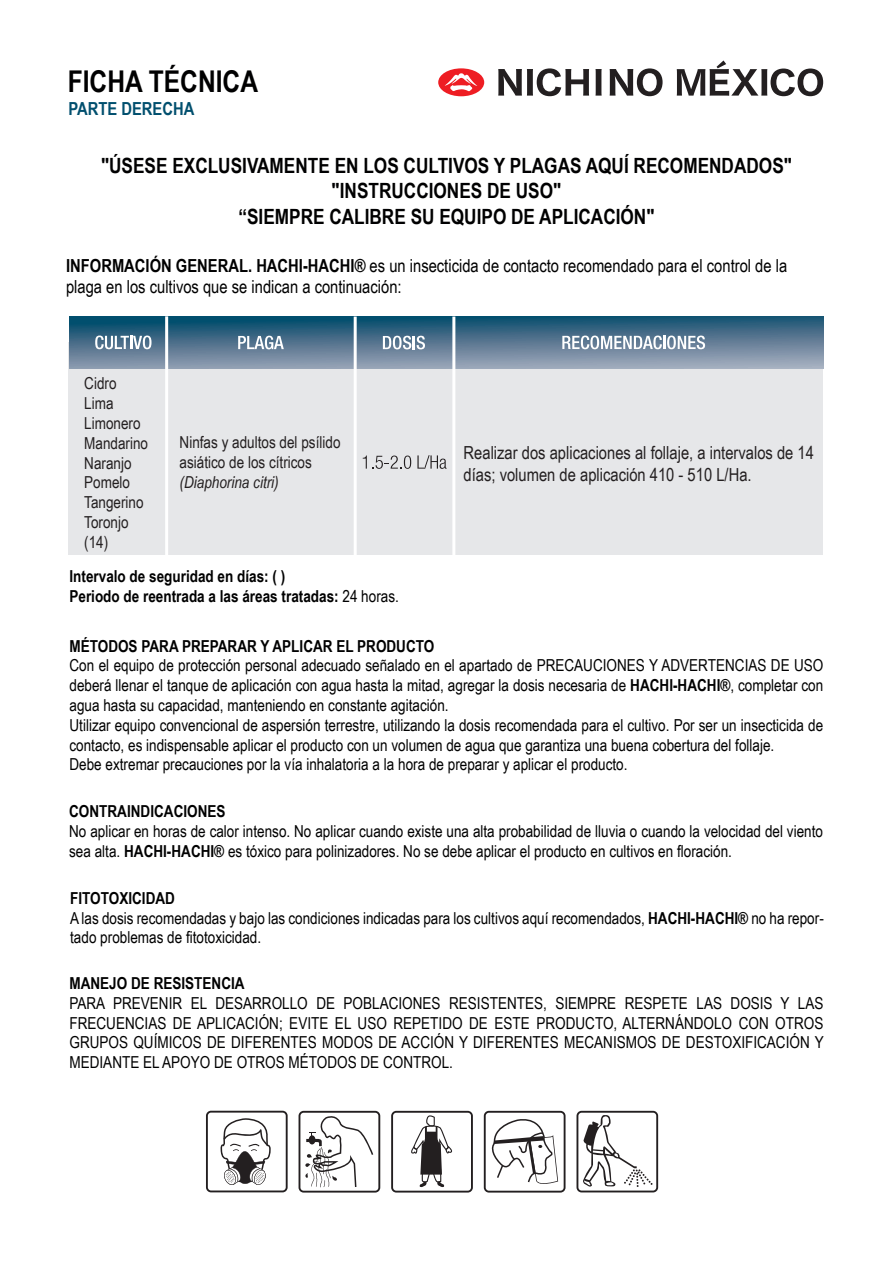
<style>
.page{position:relative;width:893px;height:1263px;background:#fff}
.page>*{position:absolute;margin:0;border:0;box-sizing:border-box;transform-origin:0 0}
.t1{font:700 30px "Arial Narrow";color:#000001}
.t2{font:700 21px/25.2px "Arial Narrow";color:#000001;text-align:center}
.t3{font:18px/21.6px "Arial Narrow";color:#000001}
.t4{font:18px/21.6px "Arial Narrow";color:#231f20}
.t5{font:700 18px "Arial Narrow";color:#014f6e}
.t6{font:16.5px/19.8px "Arial Narrow";color:#000001}
.t7{font:700 16.5px/19.8px "Arial Narrow";color:#000001}
.t8{font:16.5px/19.8px "Arial Narrow";color:#231f20}
.t9{font:italic 16.5px "Arial Narrow";color:#231f20}
.s1{font-weight:700}
.s2{font-weight:400}
</style>
<div class="page">
<div style="left:68px;top:343px;width:755px;height:212px;background:#e6e7e9"></div>
<svg style="left:70px;top:317px;width:753px;height:51px"></svg>
<hr style="left:165px;top:316px;width:3px;height:239px;background:#fff">
<svg style="left:95px;top:336px;width:56px;height:13px"></svg>
<hr style="left:452px;top:317px;width:3px;height:238px;background:#fff">
<hr style="left:354px;top:317px;width:3px;height:238px;background:#fff">
<svg style="left:383px;top:336px;width:42px;height:13px"></svg>
<svg style="left:562px;top:336px;width:143px;height:13px"></svg>
<svg style="left:238px;top:336px;width:46px;height:13px"></svg>
<svg style="left:363px;top:455px;width:48px;height:14px"></svg>
<svg style="left:417px;top:455px;width:30px;height:14px"></svg>
<svg style="left:299px;top:1111px;width:81px;height:81px"></svg>
<div style="left:309px;top:1135px;width:6px;height:9px;background:#231f20;border-radius:50%"></div>
<svg style="left:484px;top:1111px;width:81px;height:81px"></svg>
<svg style="left:206px;top:1111px;width:82px;height:81px"></svg>
<svg style="left:576px;top:1111px;width:82px;height:81px"></svg>
<svg style="left:391px;top:1111px;width:82px;height:81px"></svg>
<div style="left:438px;top:68px;width:46px;height:28px;background:#ee1d23;border-radius:50%"></div>
<svg style="left:445px;top:73px;width:32px;height:18px"></svg>
<svg style="left:498px;top:68px;width:91px;height:28px"></svg>
<svg style="left:595px;top:69px;width:7px;height:27px"></svg>
<svg style="left:610px;top:68px;width:53px;height:28px"></svg>
<svg style="left:677px;top:60px;width:146px;height:36px"></svg>
<h1 class="t1" style="left:68px;top:59px;width:192px">FICHA TÉCNICA</h1>
<p class="t5" style="left:68px;top:95px;width:128px">PARTE DERECHA</p>
<p class="t2" style="left:101px;top:152px;width:692px">"ÚSESE EXCLUSIVAMENTE EN LOS CULTIVOS Y PLAGAS AQUÍ RECOMENDADOS" "INSTRUCCIONES DE USO"<br>“SIEMPRE CALIBRE SU EQUIPO DE APLICACIÓN"</p>
<p class="t3" style="left:66px;top:254px;width:723px"><span class="s1">INFORMACIÓN GENERAL. HACHI-HACHI®</span> es un insecticida de contacto recomendado para el control de la plaga en los cultivos que se indican a continuación:</p>
<p class="t8" style="left:84px;top:373px;width:65px">Cidro<br>Lima<br>Limonero<br>Mandarino<br>Naranjo<br>Pomelo<br>Tangerino<br>Toronjo (14)</p>
<p class="t8" style="left:180px;top:432px;width:162px">Ninfas y adultos del psílido asiático de los cítricos</p>
<p class="t9" style="left:180px;top:471px;width:101px">(Diaphorina citri)</p>
<p class="t4" style="left:464px;top:441px;width:352px">Realizar dos aplicaciones al follaje, a intervalos de 14 días; volumen de aplicación 410 - 510 L/Ha.</p>
<p class="t7" style="left:69px;top:565px;width:331px">Intervalo de seguridad en días: ( )<br>Periodo de reentrada a las áreas tratadas: <span class="s2">24 horas.</span></p>
<p class="t7" style="left:69px;top:635px;width:366px">MÉTODOS PARA PREPARAR Y APLICAR EL PRODUCTO</p>
<p class="t6" style="left:69px;top:655px;width:755px">Con el equipo de protección personal adecuado señalado en el apartado de PRECAUCIONES Y ADVERTENCIAS DE USO deberá llenar el tanque de aplicación con agua hasta la mitad, agregar la dosis necesaria de <span class="s1">HACHI-HACHI®</span>, completar con agua hasta su capacidad, manteniendo en constante agitación.<br>Utilizar equipo convencional de aspersión terrestre, utilizando la dosis recomendada para el cultivo. Por ser un insecticida de contacto, es indispensable aplicar el producto con un volumen de agua que garantiza una buena cobertura del follaje.<br>Debe extremar precauciones por la vía inhalatoria a la hora de preparar y aplicar el producto.</p>
<p class="t7" style="left:69px;top:801px;width:158px">CONTRAINDICACIONES</p>
<p class="t6" style="left:69px;top:821px;width:755px">No aplicar en horas de calor intenso. No aplicar cuando existe una alta probabilidad de lluvia o cuando la velocidad del viento sea alta. <span class="s1">HACHI-HACHI®</span> es tóxico para polinizadores. No se debe aplicar el producto en cultivos en floración.</p>
<p class="t6" style="left:70px;top:887px;width:755px"><span class="s1">FITOTOXICIDAD<br></span>A las dosis recomendadas y bajo las condiciones indicadas para los cultivos aquí recomendados, <span class="s1">HACHI-HACHI®</span> no ha repor&shy;tado problemas de fitotoxicidad.</p>
<p class="t7" style="left:69px;top:972px;width:177px">MANEJO DE RESISTENCIA</p>
<p class="t6" style="left:69px;top:992px;width:756px;text-align:justify">PARA PREVENIR EL DESARROLLO DE POBLACIONES RESISTENTES, SIEMPRE RESPETE LAS DOSIS Y LAS FRECUENCIAS DE APLICACIÓN; EVITE EL USO REPETIDO DE ESTE PRODUCTO, ALTERNÁNDOLO CON OTROS GRUPOS QUÍMICOS DE DIFERENTES MODOS DE ACCIÓN Y DIFERENTES MECANISMOS DE DESTOXIFICACIÓN Y MEDIANTE EL APOYO DE OTROS MÉTODOS DE CONTROL.</p>
</div>
